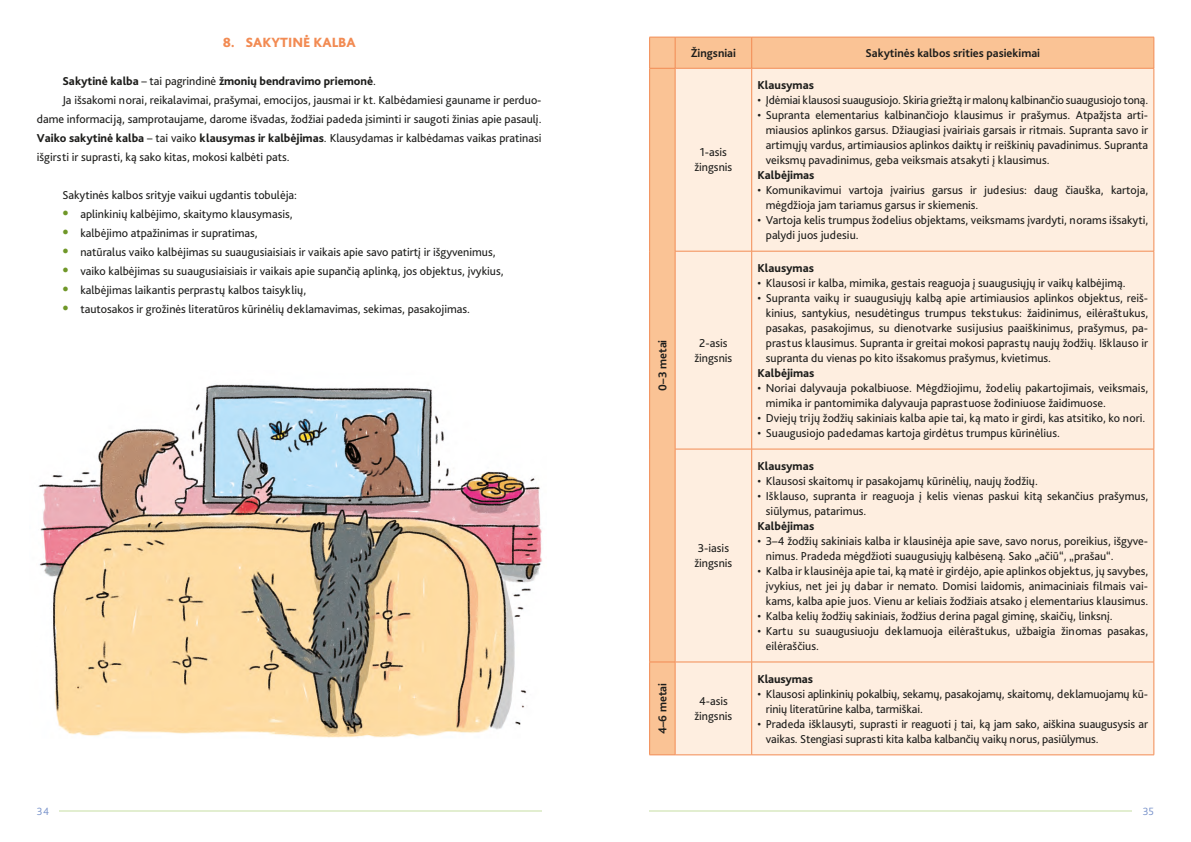
<style>
.page{position:relative;width:1191px;height:842px;background:#fff}
.page>*{position:absolute;margin:0;border:0;box-sizing:border-box;transform-origin:0 0}
.t1{font:800 14px "Bliss Pro";color:#f28b53}
.t2{font:12px/15px "Bliss Pro";color:#1d1d1b}
.t3{font:800 12px "Bliss Pro";color:#1d1d1b}
.t4{font:700 12px "Bliss Pro";color:#1d1d1b}
.t5{font:300 11px "Bliss Pro";color:#748fc9}
.s1{font-weight:400}
.s2{font-weight:800}
.s3{font-weight:700;font-size:19px;color:#6f9728}
</style>
<div class="page">
<div style="left:650px;top:38px;width:503px;height:717px;background:#fac395"></div>
<div style="left:676px;top:69px;width:477px;height:686px;background:#feeee0"></div>
<hr style="left:649px;top:69px;width:1px;height:182px;background:#f28b53">
<hr style="left:649px;top:251px;width:1px;height:198px;background:#f28b53">
<hr style="left:649px;top:449px;width:1px;height:213px;background:#f28b53">
<hr style="left:675px;top:69px;width:1px;height:182px;background:#f28b53">
<hr style="left:751px;top:69px;width:1px;height:182px;background:#f28b53">
<hr style="left:1153px;top:69px;width:1px;height:182px;background:#f28b53">
<hr style="left:675px;top:251px;width:76px;height:1px;background:#f28b53">
<hr style="left:675px;top:251px;width:1px;height:198px;background:#f28b53">
<hr style="left:751px;top:251px;width:403px;height:1px;background:#f28b53">
<hr style="left:751px;top:251px;width:1px;height:198px;background:#f28b53">
<hr style="left:1153px;top:251px;width:1px;height:198px;background:#f28b53">
<hr style="left:675px;top:449px;width:76px;height:1px;background:#f28b53">
<hr style="left:675px;top:449px;width:1px;height:213px;background:#f28b53">
<hr style="left:751px;top:449px;width:403px;height:1px;background:#f28b53">
<hr style="left:751px;top:449px;width:1px;height:213px;background:#f28b53">
<hr style="left:1153px;top:449px;width:1px;height:213px;background:#f28b53">
<svg style="left:650px;top:662px;width:25px;height:1px"></svg>
<hr style="left:649px;top:662px;width:1px;height:93px;background:#f28b53">
<hr style="left:675px;top:662px;width:76px;height:1px;background:#f28b53">
<hr style="left:675px;top:662px;width:1px;height:93px;background:#f28b53">
<hr style="left:751px;top:662px;width:403px;height:1px;background:#f28b53">
<hr style="left:751px;top:662px;width:1px;height:93px;background:#f28b53">
<hr style="left:1153px;top:662px;width:1px;height:93px;background:#f28b53">
<svg style="left:649px;top:755px;width:26px;height:1px"></svg>
<hr style="left:675px;top:755px;width:76px;height:1px;background:#f28b53">
<hr style="left:751px;top:755px;width:403px;height:1px;background:#f28b53">
<svg style="left:650px;top:37px;width:25px;height:1px"></svg>
<hr style="left:649px;top:37px;width:1px;height:31px;background:#f28b53">
<hr style="left:675px;top:37px;width:76px;height:1px;background:#f28b53">
<hr style="left:675px;top:37px;width:1px;height:31px;background:#f28b53">
<hr style="left:751px;top:37px;width:403px;height:1px;background:#f28b53">
<hr style="left:751px;top:37px;width:1px;height:31px;background:#f28b53">
<hr style="left:1153px;top:37px;width:1px;height:31px;background:#f28b53">
<svg style="left:649px;top:68px;width:26px;height:1px"></svg>
<hr style="left:675px;top:68px;width:76px;height:1px;background:#f28b53">
<hr style="left:751px;top:68px;width:403px;height:1px;background:#f28b53">
<img style="left:38px;top:384px;width:504px;height:354px">
<hr style="left:60px;top:810px;width:481px;height:2px;background:#e2eed0">
<hr style="left:650px;top:810px;width:482px;height:2px;background:#e2eed0">
<p class="t1" style="left:223px;top:33px;width:135px">8. SAKYTINĖ KALBA</p>
<p class="t3" style="left:62px;top:73px;width:315px">Sakytinė kalba <span class="s1">– tai pagrindinė</span> žmonių bendravimo priemonė<span class="s1">.</span></p>
<p class="t2" style="left:62px;top:92px;width:481px">Ja išsakomi norai, reikalavimai, prašymai, emocijos, jausmai ir kt. Kalbėdamiesi gauname ir perduo-</p>
<p class="t2" style="left:37px;top:111px;width:506px">dame informaciją, samprotaujame, darome išvadas, žodžiai padeda įsiminti ir saugoti žinias apie pasaulį.</p>
<p class="t2" style="left:37px;top:130px;width:506px"><span class="s2">Vaiko sakytinė kalba</span> – tai vaiko <span class="s2">klausymas ir kalbėjimas</span>. Klausydamas ir kalbėdamas vaikas pratinasi</p>
<p class="t2" style="left:37px;top:149px;width:254px">išgirsti ir suprasti, ką sako kitas, mokosi kalbėti pats.</p>
<p class="t2" style="left:62px;top:187px;width:236px">Sakytinės kalbos srityje vaikui ugdantis tobulėja:</p>
<p class="t2" style="left:62px;top:206px;width:232px"><span class="s3">•</span> aplinkinių kalbėjimo, skaitymo klausymasis,</p>
<p class="t2" style="left:62px;top:225px;width:197px"><span class="s3">•</span> kalbėjimo atpažinimas ir supratimas,</p>
<p class="t2" style="left:62px;top:244px;width:435px"><span class="s3">•</span> natūralus vaiko kalbėjimas su suaugusiaisiais ir vaikais apie savo patirtį ir išgyvenimus,</p>
<p class="t2" style="left:62px;top:263px;width:443px"><span class="s3">•</span> vaiko kalbėjimas su suaugusiaisiais ir vaikais apie supančią aplinką, jos objektus, įvykius,</p>
<p class="t2" style="left:62px;top:282px;width:245px"><span class="s3">•</span> kalbėjimas laikantis perprastų kalbos taisyklių,</p>
<p class="t2" style="left:62px;top:301px;width:409px"><span class="s3">•</span> tautosakos ir grožinės literatūros kūrinėlių deklamavimas, sekimas, pasakojimas.</p>
<p class="t4" style="left:655px;top:390px;width:52px;rotate:-90deg">0–3 metai</p>
<p class="t4" style="left:655px;top:734px;width:53px;rotate:-90deg">4–6 metai</p>
<p class="t4" style="left:691px;top:45px;width:47px">Žingsniai</p>
<p class="t4" style="left:865px;top:45px;width:176px">Sakytinės kalbos srities pasiekimai</p>
<p class="t2" style="left:694px;top:145px;width:39px;text-align:center">1-asis žingsnis</p>
<p class="t2" style="left:694px;top:335px;width:39px;text-align:center">2-asis žingsnis</p>
<p class="t2" style="left:694px;top:540px;width:39px">3-iasis žingsnis</p>
<p class="t2" style="left:694px;top:693px;width:39px;text-align:center">4-asis žingsnis</p>
<p class="t3" style="left:757px;top:78px;width:58px">Klausymas</p>
<p class="t2" style="left:757px;top:92px;width:392px">• Įdėmiai klausosi suaugusiojo. Skiria griežtą ir malonų kalbinančio suaugusiojo toną.</p>
<p class="t2" style="left:766px;top:107px;width:384px;text-align:justify;text-indent:-9px">• Supranta elementarius kalbinančiojo klausimus ir prašymus. Atpažįsta arti&shy;miausios aplinkos garsus. Džiaugiasi įvairiais garsais ir ritmais. Supranta savo ir artimųjų vardus, artimiausios aplinkos daiktų ir reiškinių pavadinimus. Supranta veiksmų pavadinimus, geba veiksmais atsakyti į klausimus.</p>
<p class="t3" style="left:757px;top:168px;width:59px">Kalbėjimas</p>
<p class="t2" style="left:766px;top:182px;width:384px;text-indent:-9px">• Komunikavimui vartoja įvairius garsus ir judesius: daug čiauška, kartoja, mėgdžioja jam tariamus garsus ir skiemenis.</p>
<p class="t2" style="left:766px;top:212px;width:384px;text-indent:-9px">• Vartoja kelis trumpus žodelius objektams, veiksmams įvardyti, norams išsakyti, palydi juos judesiu.</p>
<p class="t3" style="left:757px;top:260px;width:58px">Klausymas</p>
<p class="t2" style="left:757px;top:275px;width:370px">• Klausosi ir kalba, mimika, gestais reaguoja į suaugusiųjų ir vaikų kalbėjimą.</p>
<p class="t2" style="left:766px;top:290px;width:384px;text-align:justify;text-indent:-9px">• Supranta vaikų ir suaugusiųjų kalbą apie artimiausios aplinkos objektus, reiš&shy;kinius, santykius, nesudėtingus trumpus tekstukus: žaidinimus, eilėraštukus, pasakas, pasakojimus, su dienotvarke susijusius paaiškinimus, prašymus, pa&shy;prastus klausimus. Supranta ir greitai mokosi paprastų naujų žodžių. Išklauso ir supranta du vienas po kito išsakomus prašymus, kvietimus.</p>
<p class="t3" style="left:757px;top:365px;width:59px">Kalbėjimas</p>
<p class="t2" style="left:766px;top:380px;width:384px;text-indent:-9px">• Noriai dalyvauja pokalbiuose. Mėgdžiojimu, žodelių pakartojimais, veiksmais, mimika ir pantomimika dalyvauja paprastuose žodiniuose žaidimuose.</p>
<p class="t2" style="left:757px;top:410px;width:389px">• Dviejų trijų žodžių sakiniais kalba apie tai, ką mato ir girdi, kas atsitiko, ko nori.</p>
<p class="t2" style="left:757px;top:425px;width:304px">• Suaugusiojo padedamas kartoja girdėtus trumpus kūrinėlius.</p>
<p class="t3" style="left:757px;top:458px;width:58px">Klausymas</p>
<p class="t2" style="left:757px;top:473px;width:282px">• Klausosi skaitomų ir pasakojamų kūrinėlių, naujų žodžių.</p>
<p class="t2" style="left:766px;top:488px;width:384px;text-indent:-9px">• Išklauso, supranta ir reaguoja į kelis vienas paskui kitą sekančius prašymus, siūlymus, patarimus.</p>
<p class="t3" style="left:757px;top:518px;width:59px">Kalbėjimas</p>
<p class="t2" style="left:766px;top:533px;width:384px;text-indent:-9px">• 3–4 žodžių sakiniais kalba ir klausinėja apie save, savo norus, poreikius, išgyve&shy;nimus. Pradeda mėgdžioti suaugusiųjų kalbėseną. Sako „ačiū“, „prašau“.</p>
<p class="t2" style="left:766px;top:563px;width:384px;text-align:justify;text-indent:-9px">• Kalba ir klausinėja apie tai, ką matė ir girdėjo, apie aplinkos objektus, jų savybes, įvykius, net jei jų dabar ir nemato. Domisi laidomis, animaciniais filmais vai&shy;kams, kalba apie juos. Vienu ar keliais žodžiais atsako į elementarius klausimus.</p>
<p class="t2" style="left:757px;top:608px;width:357px">• Kalba kelių žodžių sakiniais, žodžius derina pagal giminę, skaičių, linksnį.</p>
<p class="t2" style="left:766px;top:623px;width:384px;text-indent:-9px">• Kartu su suaugusiuoju deklamuoja eilėraštukus, užbaigia žinomas pasakas, eilėraščius.</p>
<p class="t3" style="left:757px;top:671px;width:57px">Klausymas</p>
<p class="t2" style="left:766px;top:686px;width:384px;text-indent:-9px">• Klausosi aplinkinių pokalbių, sekamų, pasakojamų, skaitomų, deklamuojamų kū&shy;rinių literatūrine kalba, tarmiškai.</p>
<p class="t2" style="left:766px;top:716px;width:384px;text-indent:-9px">• Pradeda išklausyti, suprasti ir reaguoti į tai, ką jam sako, aiškina suaugusysis ar vaikas. Stengiasi suprasti kita kalba kalbančių vaikų norus, pasiūlymus.</p>
<p class="t5" style="left:37px;top:804px;width:14px">34</p>
<p class="t5" style="left:1142px;top:804px;width:13px">35</p>
</div>
